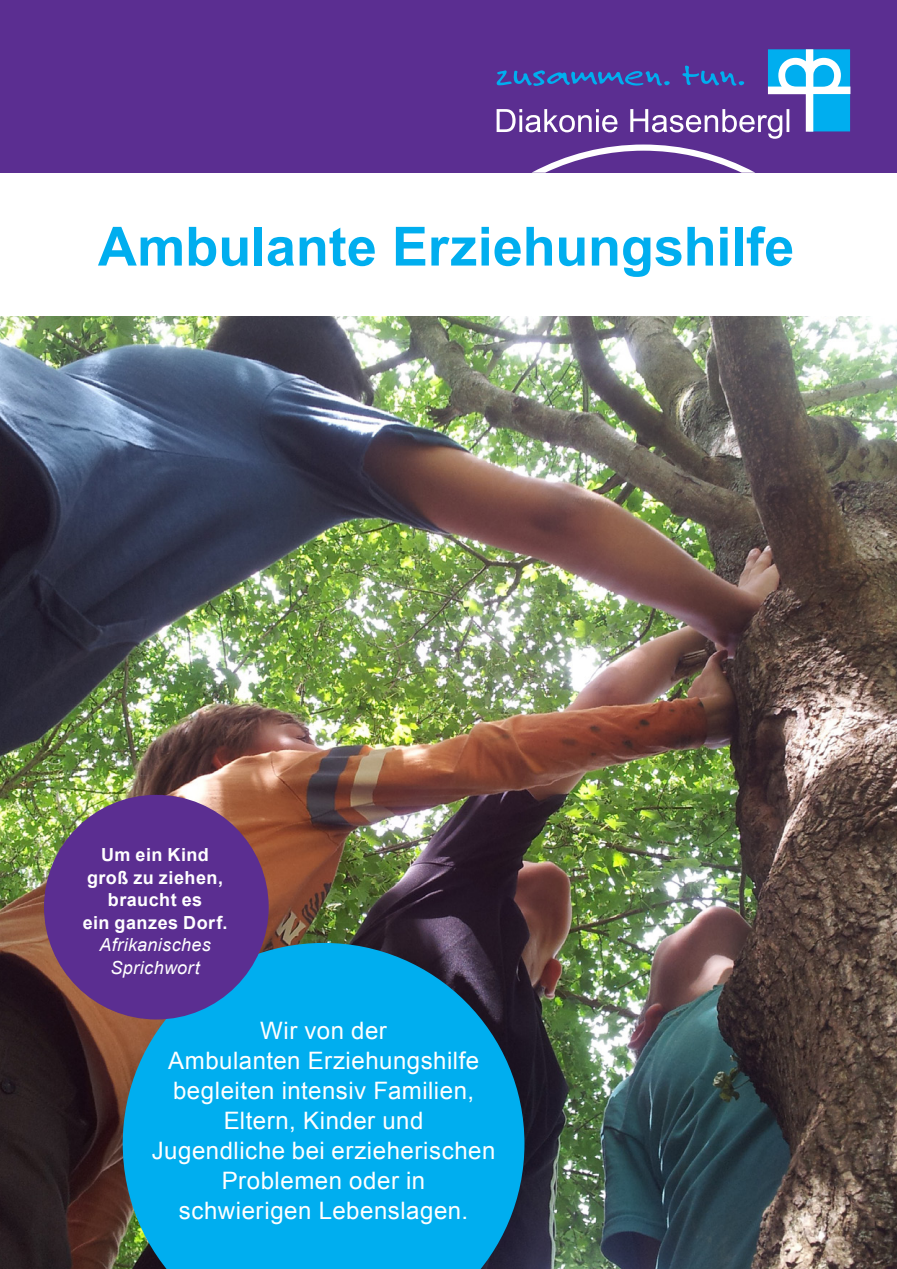
<style>
.page{position:relative;width:897px;height:1269px;background:#fff}
.page>*{position:absolute;margin:0;border:0;box-sizing:border-box;transform-origin:0 0}
.t1{font:700 54px "Arial";color:#00aeef}
.t2{font:24px/30px "Arial";letter-spacing:.02em;color:#fff;text-align:center}
.t3{font:700 18px/22.5px "Arial";letter-spacing:.025em;color:#fff;text-align:center}
.t4{font:italic 18px/22.5px "Arial";letter-spacing:.02em;color:#fff;text-align:center}
</style>
<div class="page">
<img style="left:0;top:316px;width:896px;height:952px">
<div style="left:0;top:0;width:896px;height:173px;background:#5b2e91"></div>
<svg style="left:496px;top:49px;width:354px;height:124px"></svg>
<svg style="left:123px;top:942px;width:401px;height:326px;background:#079fd9"></svg>
<div style="left:44px;top:794px;width:224px;height:225px;background:#5b2e91;border-radius:50%"></div>
<h1 class="t1" style="left:98px;top:211px;width:697px">Ambulante Erziehungshilfe</h1>
<p class="t3" style="left:83px;top:844px;width:146px">Um ein Kind groß zu ziehen, braucht es<br>ein ganzes Dorf.</p>
<p class="t4" style="left:99px;top:933px;width:113px">Afrikanisches<br>Sprichwort</p>
<p class="t2" style="left:152px;top:1015px;width:345px">Wir von der<br>Ambulanten Erziehungshilfe begleiten intensiv Familien,<br>Eltern, Kinder und<br>Jugendliche bei erzieherischen<br>Problemen oder in<br>schwierigen Lebenslagen.</p>
</div>
